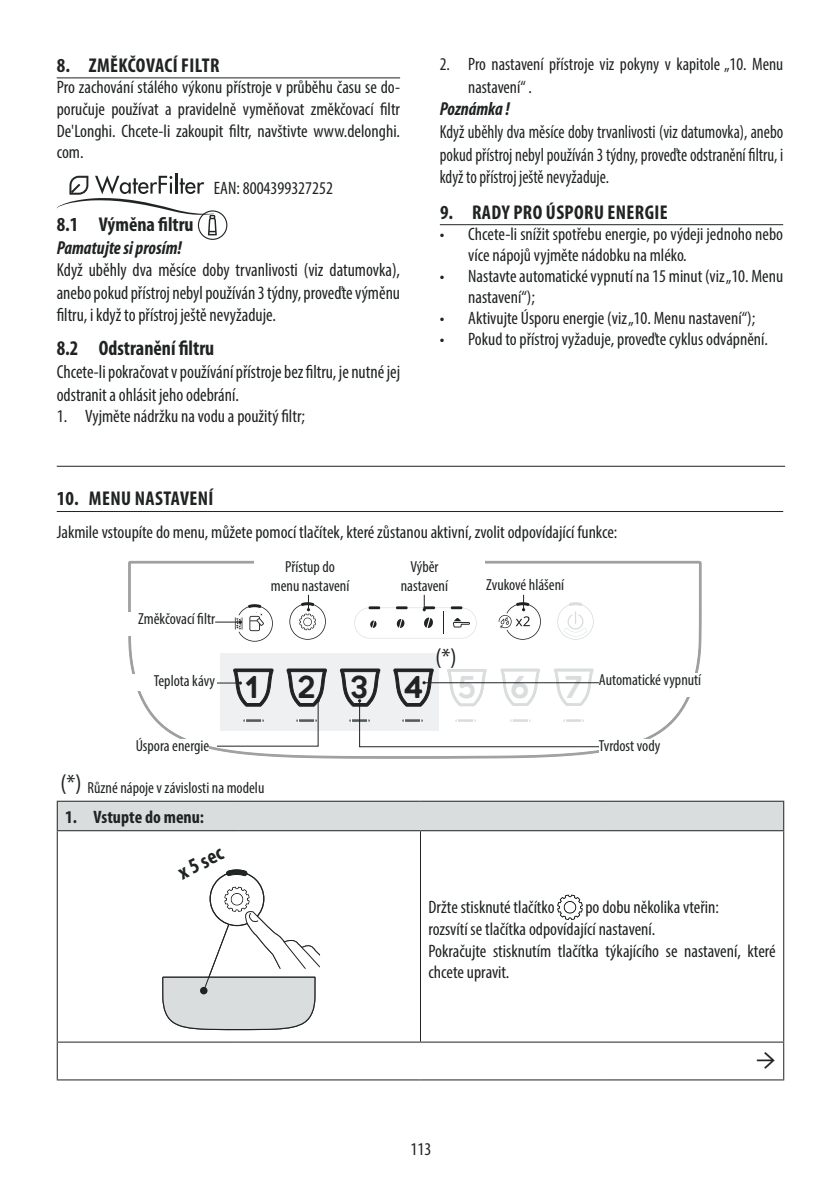
<style>
.page{position:relative;width:840px;height:1191px;background:#fff}
.page>*{position:absolute;margin:0;border:0;box-sizing:border-box;transform-origin:0 0}
.t1{font:30px "Geometos Rounded";letter-spacing:1.155em;color:#202323}
.t2{font:30px "Minion Pro";color:#202323}
.t3{font:condensed 24px "Myriad Pro";color:#202323}
.t4{font:700 condensed 21.6px "Myriad Pro";color:#202323}
.t5{font:700 condensed 21px "Myriad Pro";color:#202323;scale:.96 1}
.t6{font:700 condensed 20px "Myriad Pro";letter-spacing:.02em;color:#202323}
.t7{font:700 condensed 20px "Myriad Pro";color:#202323}
.t8{font:condensed 18.8px/22.6px "Myriad Pro";color:#202323;text-align:justify;scale:.96 1}
.t9{font:condensed 18.8px/22.6px "Myriad Pro";color:#202323;text-align:justify;scale:.9 1}
.t10{font:italic 700 condensed 18.8px "Myriad Pro";color:#202323;scale:.96 1}
.t11{font:condensed 18px/21.6px "Myriad Pro";color:#202323}
.t12{font:700 condensed 18px "Myriad Pro";color:#202323}
.t13{font:condensed 16px/19.2px "Myriad Pro";color:#202323;text-align:center}
.s1{color:#dadddd}
.s2{font-size:24px}
</style>
<div class="page">
<hr style="left:57px;top:77px;width:343px;height:1px;background:#202323">
<hr style="left:175px;top:173px;width:2px;height:21px;background:#202323">
<div style="left:198px;top:210px;width:29px;height:30px;border:1px solid #202323;border-radius:50%"></div>
<svg style="left:57px;top:175px;width:160px;height:60px"></svg>
<hr style="left:439px;top:224px;width:343px;height:1px;background:#202323">
<hr style="left:699px;top:564px;width:1px;height:46px;background:#9c9e9f">
<hr style="left:131px;top:562px;width:567px;height:1px;background:#9c9e9f">
<hr style="left:128px;top:563px;width:1px;height:48px;background:#9c9e9f">
<hr style="left:698px;top:564px;width:1px;height:46px;background:#9c9e9f">
<hr style="left:130px;top:564px;width:1px;height:47px;background:#9c9e9f">
<hr style="left:129px;top:563px;width:1px;height:48px;background:#9c9e9f">
<hr style="left:700px;top:563px;width:1px;height:47px;background:#9c9e9f">
<hr style="left:130px;top:561px;width:569px;height:1px;background:#9c9e9f">
<svg style="left:209px;top:616px;width:389px;height:142px"></svg>
<svg style="left:128px;top:611px;width:59px;height:128px"></svg>
<svg style="left:572px;top:561px;width:129px;height:3px"></svg>
<svg style="left:128px;top:561px;width:105px;height:3px"></svg>
<div style="left:220px;top:653px;width:218px;height:77px;background:#eff0f1"></div>
<div style="left:126px;top:612px;width:89px;height:23px;background:#fff"></div>
<div style="left:126px;top:674px;width:89px;height:16px;background:#fff"></div>
<div style="left:254px;top:560px;width:112px;height:36px;background:#fff"></div>
<div style="left:364px;top:560px;width:120px;height:36px;background:#fff"></div>
<svg style="left:215px;top:604px;width:58px;height:37px"></svg>
<svg style="left:216px;top:668px;width:111px;height:79px"></svg>
<svg style="left:289px;top:595px;width:36px;height:45px"></svg>
<svg style="left:339px;top:595px;width:362px;height:152px"></svg>
<div style="left:598px;top:673px;width:111px;height:23px;background:#fff"></div>
<div style="left:598px;top:739px;width:111px;height:17px;background:#fff"></div>
<hr style="left:57px;top:466px;width:727px;height:1px;background:#202323">
<div style="left:57px;top:801px;width:726px;height:29px;background:#dadddd"></div>
<hr style="left:57px;top:800px;width:182px;height:1px;background:#202323">
<svg style="left:57px;top:801px;width:1px;height:29px"></svg>
<hr style="left:239px;top:800px;width:181px;height:1px;background:#202323">
<hr style="left:420px;top:800px;width:181px;height:1px;background:#202323">
<hr style="left:601px;top:800px;width:182px;height:1px;background:#202323">
<hr style="left:57px;top:830px;width:182px;height:1px;background:#202323">
<hr style="left:57px;top:831px;width:1px;height:210px;background:#202323">
<hr style="left:239px;top:830px;width:181px;height:1px;background:#202323">
<hr style="left:420px;top:830px;width:181px;height:1px;background:#202323">
<hr style="left:420px;top:831px;width:1px;height:210px;background:#202323">
<hr style="left:601px;top:830px;width:182px;height:1px;background:#202323">
<hr style="left:782px;top:831px;width:1px;height:210px;background:#202323">
<hr style="left:57px;top:1041px;width:182px;height:1px;background:#202323">
<hr style="left:57px;top:1042px;width:1px;height:37px;background:#202323">
<hr style="left:239px;top:1041px;width:181px;height:1px;background:#202323">
<hr style="left:420px;top:1041px;width:181px;height:1px;background:#202323">
<hr style="left:601px;top:1041px;width:182px;height:1px;background:#202323">
<hr style="left:782px;top:1042px;width:1px;height:37px;background:#202323">
<hr style="left:57px;top:1079px;width:182px;height:1px;background:#202323">
<hr style="left:239px;top:1079px;width:181px;height:1px;background:#202323">
<hr style="left:420px;top:1079px;width:181px;height:1px;background:#202323">
<hr style="left:601px;top:1079px;width:182px;height:1px;background:#202323">
<svg style="left:162px;top:869px;width:158px;height:161px"></svg>
<svg style="left:557px;top:894px;width:25px;height:26px"></svg>
<hr style="left:57px;top:511px;width:725px;height:1px;background:#202323">
<p class="t6" style="left:57px;top:53px;width:164px">8. ZMĚKČOVACÍ FILTR</p>
<p class="t11" style="left:57px;top:76px;width:345px;text-align:justify">Pro zachování stálého výkonu přístroje v průběhu času se do&shy;poručuje používat a pravidelně vyměňovat změkčovací filtr De'Longhi. Chcete-li zakoupit filtr, navštivte www.delonghi. com.</p>
<p class="t11" style="left:214px;top:177px;width:120px">EAN: 8004399327252</p>
<p class="t7" style="left:57px;top:212px;width:138px">8.1 Výměna filtru</p>
<p class="t10" style="left:57px;top:235px;width:132px">Pamatujte si prosím!</p>
<p class="t8" style="left:57px;top:258px;width:359px">Když uběhly dva měsíce doby trvanlivosti (viz datumovka), anebo pokud přístroj nebyl používán 3 týdny, proveďte výměnu filtru, i když to přístroj ještě nevyžaduje.</p>
<p class="t5" style="left:57px;top:335px;width:165px">8.2 Odstranění filtru</p>
<p class="t8" style="left:57px;top:360px;width:359px">Chcete-li pokračovat v používání přístroje bez filtru, je nutné jej odstranit a ohlásit jeho odebrání.</p>
<p class="t11" style="left:57px;top:405px;width:249px">1. Vyjměte nádržku na vodu a použitý filtr;</p>
<p class="t11" style="left:468px;top:53px;width:316px;line-height:22.6px;text-indent:-28px">2. Pro nastavení přístroje viz pokyny v kapitole „10. Menu nastavení“ .</p>
<p class="t10" style="left:439px;top:97px;width:74px">Poznámka !</p>
<p class="t9" style="left:439px;top:120px;width:383px">Když uběhly dva měsíce doby trvanlivosti (viz datumovka), anebo pokud přístroj nebyl používán 3 týdny, proveďte odstranění filtru, i když to přístroj ještě nevyžaduje.</p>
<p class="t6" style="left:440px;top:199px;width:229px">9. RADY PRO ÚSPORU ENERGIE</p>
<p class="t11" style="left:468px;top:223px;width:316px;line-height:21px;text-indent:-28px">• Chcete-li snížit spotřebu energie, po výdeji jednoho nebo více nápojů vyjměte nádobku na mléko.</p>
<p class="t11" style="left:468px;top:265px;width:316px;line-height:21px;text-indent:-28px">• Nastavte automatické vypnutí na 15 minut (viz „10. Menu nastavení“);</p>
<p class="t11" style="left:439px;top:306px;width:317px">• Aktivujte Úsporu energie (viz „10. Menu nastavení“);</p>
<p class="t11" style="left:439px;top:327px;width:329px">• Pokud to přístroj vyžaduje, proveďte cyklus odvápnění.</p>
<p class="t6" style="left:57px;top:486px;width:158px">10. MENU NASTAVENÍ</p>
<p class="t11" style="left:57px;top:521px;width:562px">Jakmile vstoupíte do menu, můžete pomocí tlačítek, které zůstanou aktivní, zvolit odpovídající funkce:</p>
<p class="t13" style="left:138px;top:609px;width:78px">Změkčovací filtr</p>
<p class="t13" style="left:154px;top:671px;width:63px">Teplota kávy</p>
<p class="t13" style="left:136px;top:736px;width:75px">Úspora energie</p>
<p class="t13" style="left:271px;top:557px;width:80px">Přístup do menu nastavení</p>
<p class="t13" style="left:400px;top:557px;width:49px">Výběr nastavení</p>
<h2 class="t3" style="left:435px;top:643px;width:23px">(*)</h2>
<p class="t13" style="left:486px;top:575px;width:79px">Zvukové hlášení</p>
<h1 class="t1" style="left:245px;top:670px;width:15px">1</h1>
<h1 class="t1" style="left:297px;top:670px;width:287px">234<span class="s1">567</span></h1>
<p class="t13" style="left:60px;top:777px;width:205px"><span class="s2">(*)</span> Různé nápoje v závislosti na modelu</p>
<p class="t12" style="left:65px;top:805px;width:140px">1. Vstupte do menu:</p>
<p class="t4" style="left:173px;top:861px;width:49px;rotate:-27deg">x 5 sec</p>
<p class="t13" style="left:598px;top:670px;width:104px">Automatické vypnutí</p>
<p class="t13" style="left:598px;top:736px;width:63px">Tvrdost vody</p>
<p class="t11" style="left:428px;top:896px;width:348px;text-indent:157px">po dobu několika vteřin:<br>rozsvítí se tlačítka odpovídající nastavení.<br>Pokračujte stisknutím tlačítka týkajícího se nastavení, které chcete upravit.</p>
<p class="t11" style="left:428px;top:896px;width:127px">Držte stisknuté tlačítko</p>
<p class="t11" style="left:410px;top:1138px;width:22px">113</p>
<h1 class="t2" style="left:755px;top:1038px;width:21px">→</h1>
</div>
